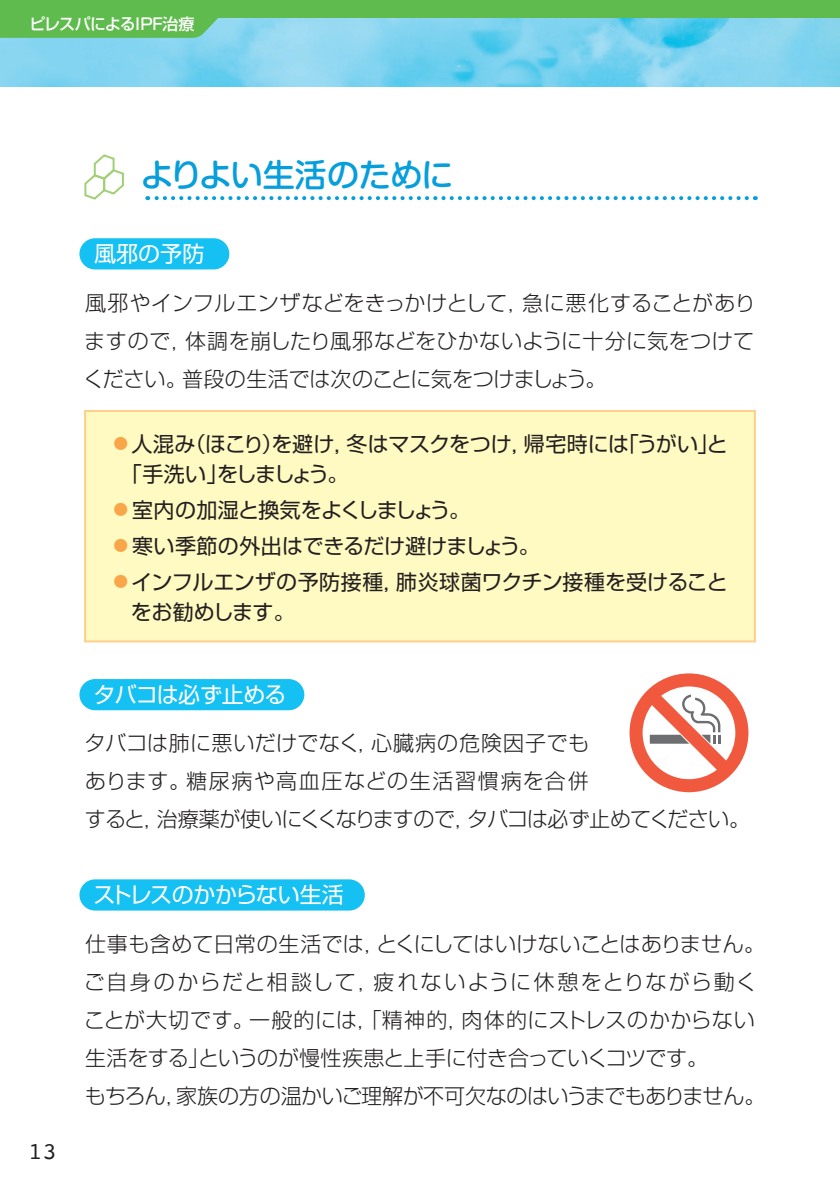
<style>
.page{position:relative;width:840px;height:1191px;background:#fff}
.page>*{position:absolute;margin:0;border:0;box-sizing:border-box;transform-origin:0 0}
.t1{font:500 32px "Shin M Go Pro";letter-spacing:-.01em;color:#069edb}
.t2{font:24px "Courier";color:#231f20}
.t3{font:22px "Shin Go Pro";letter-spacing:-.02em;color:#fff}
.t4{font:300 21px/38px "Shin Go Pro";color:#231f20}
.t5{font:21px/30px "Shin Go Pro";letter-spacing:-.015em;color:#231f20}
.t6{font:21px "Shin Go Pro";letter-spacing:-.035em;color:#231f20}
.t7{font:500 16px "Shin Go Pro";letter-spacing:-.035em;color:#fff}
.s1{font-size:14.6px;color:#f9a64a}
</style>
<div class="page">
<img style="left:0;top:17px;width:839px;height:70px">
<div style="left:0;top:0;width:839px;height:17px;background:#5fbb4e"></div>
<svg style="left:0;top:17px;width:225px;height:21px;background:#62bd5a"></svg>
<div style="left:85px;top:411px;width:669px;height:230px;background:#fffac1"></div>
<div style="left:84px;top:410px;width:671px;height:232px;border:2px solid #fdcf8c"></div>
<svg style="left:147px;top:196px;width:599px;height:4px"></svg>
<svg style="left:84px;top:154px;width:40px;height:46px"></svg>
<div style="left:79px;top:238px;width:150px;height:31px;background:#15c0f2;border-radius:16px"></div>
<div style="left:79px;top:679px;width:225px;height:31px;background:#15c0f2;border-radius:16px"></div>
<div style="left:79px;top:879px;width:285px;height:31px;background:#15c0f2;border-radius:16px"></div>
<svg style="left:629px;top:673px;width:119px;height:119px"></svg>
<p class="t7" style="left:30px;top:11px;width:166px">ピレスパによるIPF治療</p>
<h1 class="t1" style="left:141px;top:149px;width:314px">よりよい生活のために</h1>
<p class="t3" style="left:94px;top:236px;width:111px">風邪の予防</p>
<p class="t4" style="left:83px;top:281px;width:673px;text-align:justify">風邪やインフルエンザなどをきっかけとして，急に悪化することがありますので，体調を崩したり風邪などをひかないように十分に気をつけてください。普段の生活では次のことに気をつけましょう。</p>
<p class="t5" style="left:121px;top:426px;width:608px;text-indent:-7px"><span class="s1">●</span> 人混み（ほこり）を避け，冬はマスクをつけ，帰宅時には「うがい」と「手洗い」をしましょう。</p>
<p class="t6" style="left:113px;top:492px;width:358px"><span class="s1">●</span> 室内の加湿と換気をよくしましょう。</p>
<p class="t5" style="left:113px;top:528px;width:428px"><span class="s1">●</span> 寒い季節の外出はできるだけ避けましょう。</p>
<p class="t5" style="left:131px;top:564px;width:598px;text-indent:-17px"><span class="s1">●</span> インフルエンザの予防接種，肺炎球菌ワクチン接種を受けることをお勧めします。</p>
<p class="t3" style="left:94px;top:676px;width:194px">タバコは必ず止める</p>
<p class="t4" style="left:84px;top:722px;width:666px">タバコは肺に悪いだけでなく，心臓病の危険因子でも<br>あります。糖尿病や高血圧などの生活習慣病を合併<br>すると，治療薬が使いにくくなりますので，タバコは必ず止めてください。</p>
<p class="t3" style="left:94px;top:877px;width:251px">ストレスのかからない生活</p>
<p class="t2" style="left:28px;top:1133px;width:30px">13</p>
<p class="t4" style="left:84px;top:922px;width:682px">仕事も含めて日常の生活では，とくにしてはいけないことはありません。ご自身のからだと相談して，疲れないように休憩をとりながら動くことが大切です。一般的には，「精神的，肉体的にストレスのかからない生活をする」というのが慢性疾患と上手に付き合っていくコツです。<br>もちろん，家族の方の温かいご理解が不可欠なのはいうまでもありません。</p>
</div>
